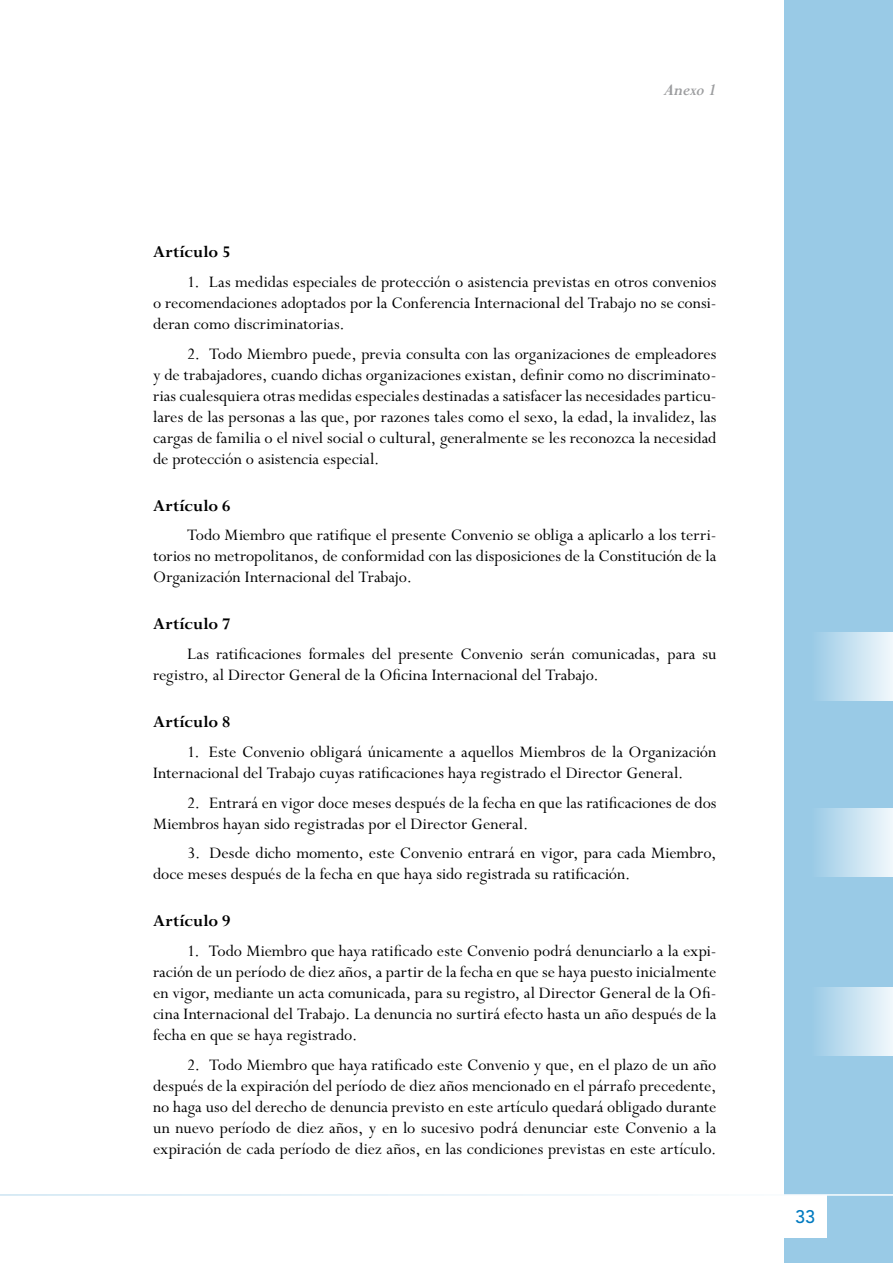
<style>
.page{position:relative;width:893px;height:1263px;background:#fff}
.page>*{position:absolute;margin:0;border:0;box-sizing:border-box;transform-origin:0 0}
.t1{font:18px/21px "Perpetua";color:#000;text-align:justify}
.t2{font:700 18px "Perpetua";letter-spacing:.01em;color:#000}
.t3{font:italic 700 18px "Perpetua";letter-spacing:-.025em;color:#9c9d9f}
.t4{font:500 18px "Avenir";color:#007ac0}
</style>
<div class="page">
<div style="left:785px;top:0;width:108px;height:1263px;background:#99cae6"></div>
<div style="left:784px;top:1195px;width:42px;height:42px;background:#fff"></div>
<hr style="left:0;top:1194px;width:893px;height:2px;background:#fff">
<div style="left:785px;top:632px;width:108px;height:68px;background:linear-gradient(to right,#88c1e2,#edf5fa)"></div>
<div style="left:785px;top:809px;width:108px;height:68px;background:linear-gradient(to right,#88c1e2,#edf5fa)"></div>
<div style="left:785px;top:987px;width:108px;height:68px;background:linear-gradient(to right,#88c1e2,#edf5fa)"></div>
<p class="t3" style="left:663px;top:80px;width:55px">Anexo 1</p>
<p class="t2" style="left:153px;top:242px;width:79px">Artículo 5</p>
<p class="t1" style="left:153px;top:272px;width:565px;text-indent:34px">1. Las medidas especiales de protección o asistencia previstas en otros convenios o recomendaciones adoptados por la Conferencia Internacional del Trabajo no se consi&shy;deran como discriminatorias.</p>
<p class="t1" style="left:153px;top:344px;width:565px;text-indent:34px">2. Todo Miembro puede, previa consulta con las organizaciones de empleadores y de trabajadores, cuando dichas organizaciones existan, definir como no discriminato&shy;rias cualesquiera otras medidas especiales destinadas a satisfacer las necesidades particu&shy;lares de las personas a las que, por razones tales como el sexo, la edad, la invalidez, las cargas de familia o el nivel social o cultural, generalmente se les reconozca la necesidad de protección o asistencia especial.</p>
<p class="t2" style="left:153px;top:496px;width:79px">Artículo 6</p>
<p class="t1" style="left:153px;top:525px;width:565px;text-indent:34px">Todo Miembro que ratifique el presente Convenio se obliga a aplicarlo a los terri&shy;torios no metropolitanos, de conformidad con las disposiciones de la Constitución de la Organización Internacional del Trabajo.</p>
<p class="t2" style="left:153px;top:614px;width:79px">Artículo 7</p>
<p class="t1" style="left:153px;top:644px;width:565px;text-indent:34px">Las ratificaciones formales del presente Convenio serán comunicadas, para su registro, al Director General de la Oficina Internacional del Trabajo.</p>
<p class="t2" style="left:153px;top:712px;width:79px">Artículo 8</p>
<p class="t1" style="left:153px;top:742px;width:565px;text-indent:34px">1. Este Convenio obligará únicamente a aquellos Miembros de la Organización<br>Internacional del Trabajo cuyas ratificaciones haya registrado el Director General.</p>
<p class="t1" style="left:153px;top:792px;width:565px;text-indent:34px">2. Entrará en vigor doce meses después de la fecha en que las ratificaciones de dos<br>Miembros hayan sido registradas por el Director General.</p>
<p class="t1" style="left:153px;top:843px;width:565px;text-indent:34px">3. Desde dicho momento, este Convenio entrará en vigor, para cada Miembro, doce meses después de la fecha en que haya sido registrada su ratificación.</p>
<p class="t2" style="left:153px;top:911px;width:79px">Artículo 9</p>
<p class="t1" style="left:153px;top:941px;width:565px;text-indent:34px">1. Todo Miembro que haya ratificado este Convenio podrá denunciarlo a la expi&shy;ración de un período de diez años, a partir de la fecha en que se haya puesto inicialmente en vigor, mediante un acta comunicada, para su registro, al Director General de la Ofi&shy;cina Internacional del Trabajo. La denuncia no surtirá efecto hasta un año después de la fecha en que se haya registrado.</p>
<p class="t1" style="left:153px;top:1055px;width:565px;text-indent:34px">2. Todo Miembro que haya ratificado este Convenio y que, en el plazo de un año después de la expiración del período de diez años mencionado en el párrafo precedente, no haga uso del derecho de denuncia previsto en este artículo quedará obligado durante un nuevo período de diez años, y en lo sucesivo podrá denunciar este Convenio a la expiración de cada período de diez años, en las condiciones previstas en este artículo.</p>
<p class="t4" style="left:795px;top:1207px;width:11px">33</p>
</div>
